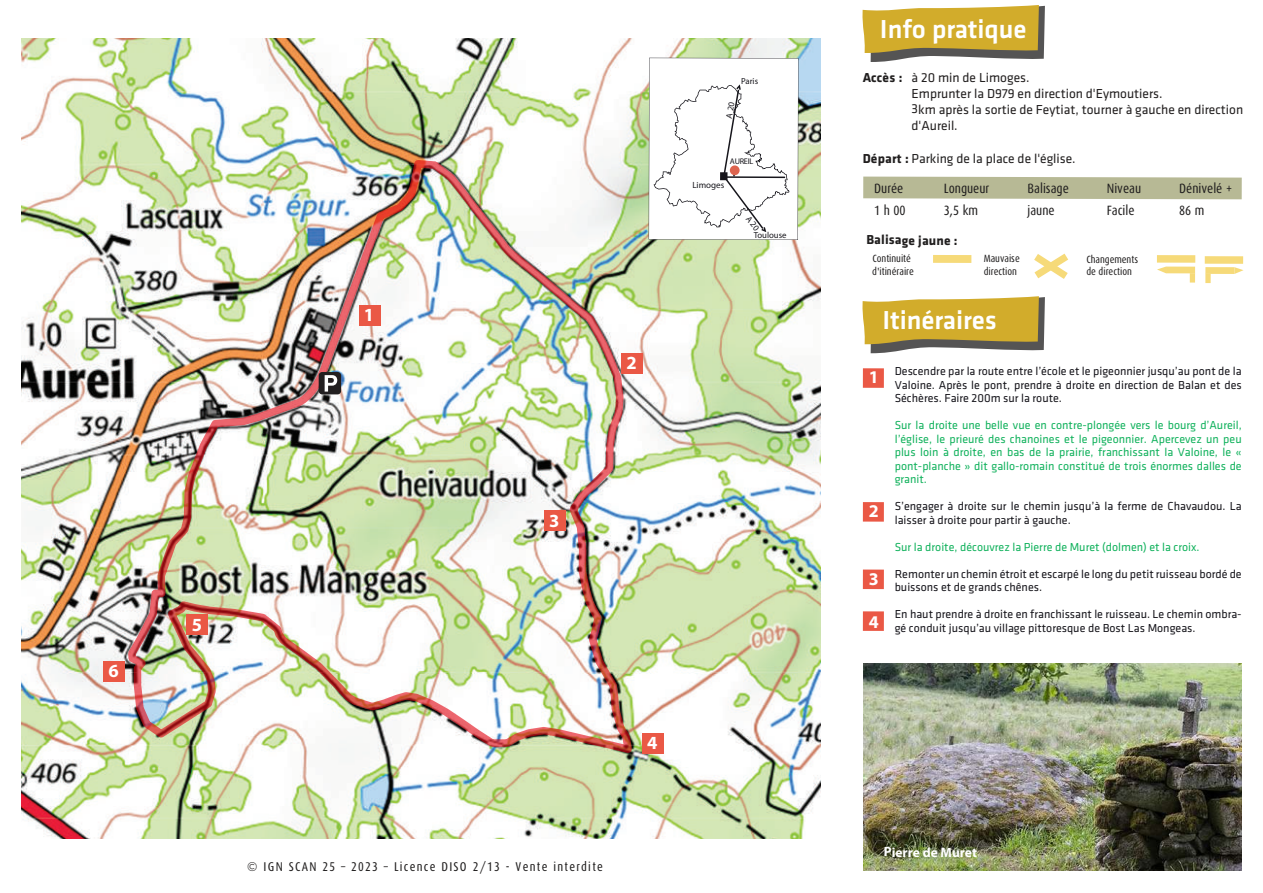
<style>
.page{position:relative;width:1263px;height:893px;background:#fff}
.page>*{position:absolute;margin:0;border:0;box-sizing:border-box;transform-origin:0 0}
.t1{font:500 27px "Klavika";letter-spacing:-.005em;color:#fff}
.t2{font:700 18.6px "Myriad Pro";color:#fff}
.t3{font:700 18px "Myriad Pro";color:#fff}
.t4{font:13.5px/16.2px "Klavika";color:#221f1f}
.t5{font:13.5px/22.5px "Dax Condensed";letter-spacing:-.005em;color:#211f1f}
.t6{font:13.5px "Klavika";color:#211f1f}
.t7{font:700 13.5px "Klavika";letter-spacing:.01em;color:#211f1f}
.t8{font:700 13.5px "Myriad Pro";letter-spacing:-.005em;color:#fff}
.t9{font:12.75px "Dax Condensed";letter-spacing:.1em;color:#211f1f}
.t10{font:12px/13.5px "Klavika";color:#17161c}
.t11{font:12px/13.5px "Klavika";color:#12b25d;text-align:justify}
.t12{font:10.5px/12.6px "Dax Condensed";letter-spacing:-.005em;color:#211f1f}
.t13{font:9px "Myriad Pro";letter-spacing:-.005em;color:#17161c}
.t14{font:8.7px "Myriad Pro";letter-spacing:-.005em;color:#17161c}
.t15{font:8.25px "Myriad Pro";letter-spacing:-.035em;color:#17161c}
.s1{font-weight:700}
</style>
<div class="page">
<img style="left:863px;top:663px;width:379px;height:207px">
<svg style="left:862px;top:296px;width:183px;height:57px;background:#c3a84e"></svg>
<div style="left:863px;top:177px;width:379px;height:22px;background:#b7b995"></div>
<div style="left:933px;top:255px;width:38px;height:8px;background:#f6da79"></div>
<svg style="left:1234px;top:267px;width:9px;height:7px"></svg>
<div style="left:1205px;top:256px;width:38px;height:8px;background:#f6da79"></div>
<div style="left:1205px;top:267px;width:29px;height:7px;background:#f6da79"></div>
<div style="left:1205px;top:274px;width:6px;height:9px;background:#f6da79"></div>
<div style="left:1166px;top:267px;width:29px;height:6px;background:#f6da79"></div>
<div style="left:1190px;top:273px;width:5px;height:10px;background:#f6da79"></div>
<div style="left:1157px;top:255px;width:38px;height:8px;background:#f6da79"></div>
<svg style="left:1157px;top:267px;width:9px;height:6px"></svg>
<svg style="left:1034px;top:254px;width:34px;height:25px"></svg>
<div style="left:863px;top:368px;width:21px;height:20px;background:#ea5845"></div>
<div style="left:863px;top:502px;width:21px;height:20px;background:#ea5845"></div>
<div style="left:863px;top:570px;width:21px;height:19px;background:#ea5845"></div>
<div style="left:863px;top:611px;width:21px;height:20px;background:#ea5845"></div>
<svg style="left:862px;top:5px;width:183px;height:57px;background:#c3a84e"></svg>
<img style="left:21px;top:38px;width:800px;height:801px">
<img style="left:128px;top:160px;width:504px;height:593px">
<div style="left:319px;top:372px;width:22px;height:22px;background:#221f20;border-radius:4px"></div>
<svg style="left:325px;top:375px;width:12px;height:17px"></svg>
<div style="left:621px;top:353px;width:22px;height:20px;background:#ea5845"></div>
<div style="left:359px;top:305px;width:21px;height:20px;background:#ea5845"></div>
<div style="left:544px;top:511px;width:22px;height:20px;background:#ea5845"></div>
<div style="left:642px;top:733px;width:22px;height:20px;background:#ea5845"></div>
<div style="left:186px;top:615px;width:22px;height:20px;background:#ea5845"></div>
<div style="left:103px;top:661px;width:22px;height:20px;background:#ea5845"></div>
<svg style="left:649px;top:58px;width:149px;height:182px"></svg>
<h2 class="t2" style="left:109px;top:659px;width:12px">6</h2>
<h2 class="t2" style="left:364px;top:303px;width:12px">1</h2>
<h2 class="t2" style="left:626px;top:351px;width:12px">2</h2>
<p class="t14" style="left:741px;top:76px;width:19px">Paris</p>
<p class="t15" style="left:730px;top:157px;width:25px">AUREIL</p>
<p class="t13" style="left:692px;top:179px;width:33px">Limoges</p>
<p class="t14" style="left:754px;top:229px;width:34px">Toulouse</p>
<h2 class="t2" style="left:192px;top:612px;width:12px">5</h2>
<h2 class="t2" style="left:549px;top:508px;width:12px">3</h2>
<p class="t9" style="left:247px;top:859px;width:357px">© IGN SCAN 25 – 2023 – Licence DISO 2/13 - Vente interdite</p>
<h2 class="t2" style="left:647px;top:731px;width:12px">4</h2>
<h1 class="t1" style="left:880px;top:15px;width:148px">Info pratique</h1>
<p class="t7" style="left:863px;top:70px;width:41px">Accès :</p>
<p class="t4" style="left:911px;top:69px;width:333px">à 20 min de Limoges.<br>Emprunter la D979 en direction d'Eymoutiers.<br>3km après la sortie de Feytiat, tourner à gauche en direction d'Aureil.</p>
<p class="t6" style="left:863px;top:151px;width:215px"><span class="s1">Départ :</span> Parking de la place de l'église.</p>
<p class="t5" style="left:874px;top:177px;width:33px">Durée<br>1 h 00</p>
<p class="t5" style="left:944px;top:177px;width:47px">Longueur<br>3,5 km</p>
<p class="t5" style="left:1027px;top:177px;width:43px">Balisage jaune</p>
<p class="t5" style="left:1107px;top:177px;width:36px">Niveau<br>Facile</p>
<p class="t5" style="left:1179px;top:177px;width:54px">Dénivelé +<br>86 m</p>
<p class="t12" style="left:872px;top:252px;width:43px">Continuité d'itinéraire</p>
<p class="t12" style="left:984px;top:252px;width:38px">Mauvaise direction</p>
<p class="t12" style="left:1086px;top:253px;width:53px">Changements de direction</p>
<p class="t7" style="left:866px;top:233px;width:93px">Balisage jaune :</p>
<h1 class="t1" style="left:882px;top:305px;width:116px">Itinéraires</h1>
<h3 class="t3" style="left:869px;top:366px;width:12px">1</h3>
<h3 class="t3" style="left:869px;top:499px;width:12px">2</h3>
<h3 class="t3" style="left:869px;top:567px;width:12px">3</h3>
<h3 class="t3" style="left:869px;top:610px;width:12px">4</h3>
<p class="t10" style="left:895px;top:365px;width:348px;text-align:justify">Descendre par la route entre l’école et le pigeonnier jusqu’au pont de la Valoine. Après le pont, prendre à droite en direction de Balan et des Séchères. Faire 200m sur la route.</p>
<p class="t11" style="left:895px;top:419px;width:348px">Sur la droite une belle vue en contre-plongée vers le bourg d’Aureil, l’église, le prieuré des chanoines et le pigeonnier. Apercevez un peu plus loin à droite, en bas de la prairie, franchissant la Valoine, le « pont-planche » dit gallo-romain constitué de trois énormes dalles de granit.</p>
<p class="t10" style="left:895px;top:500px;width:348px">S’engager à droite sur le chemin jusqu’à la ferme de Chavaudou. La laisser à droite pour partir à gauche.</p>
<p class="t11" style="left:895px;top:540px;width:306px">Sur la droite, découvrez la Pierre de Muret (dolmen) et la croix.</p>
<p class="t10" style="left:895px;top:567px;width:348px">Remonter un chemin étroit et escarpé le long du petit ruisseau bordé de buissons et de grands chênes.</p>
<p class="t10" style="left:895px;top:608px;width:348px">En haut prendre à droite en franchissant le ruisseau. Le chemin ombra&shy;gé conduit jusqu’au village pittoresque de Bost Las Mongeas.</p>
<p class="t8" style="left:884px;top:843px;width:95px">Pierre de Muret</p>
</div>
